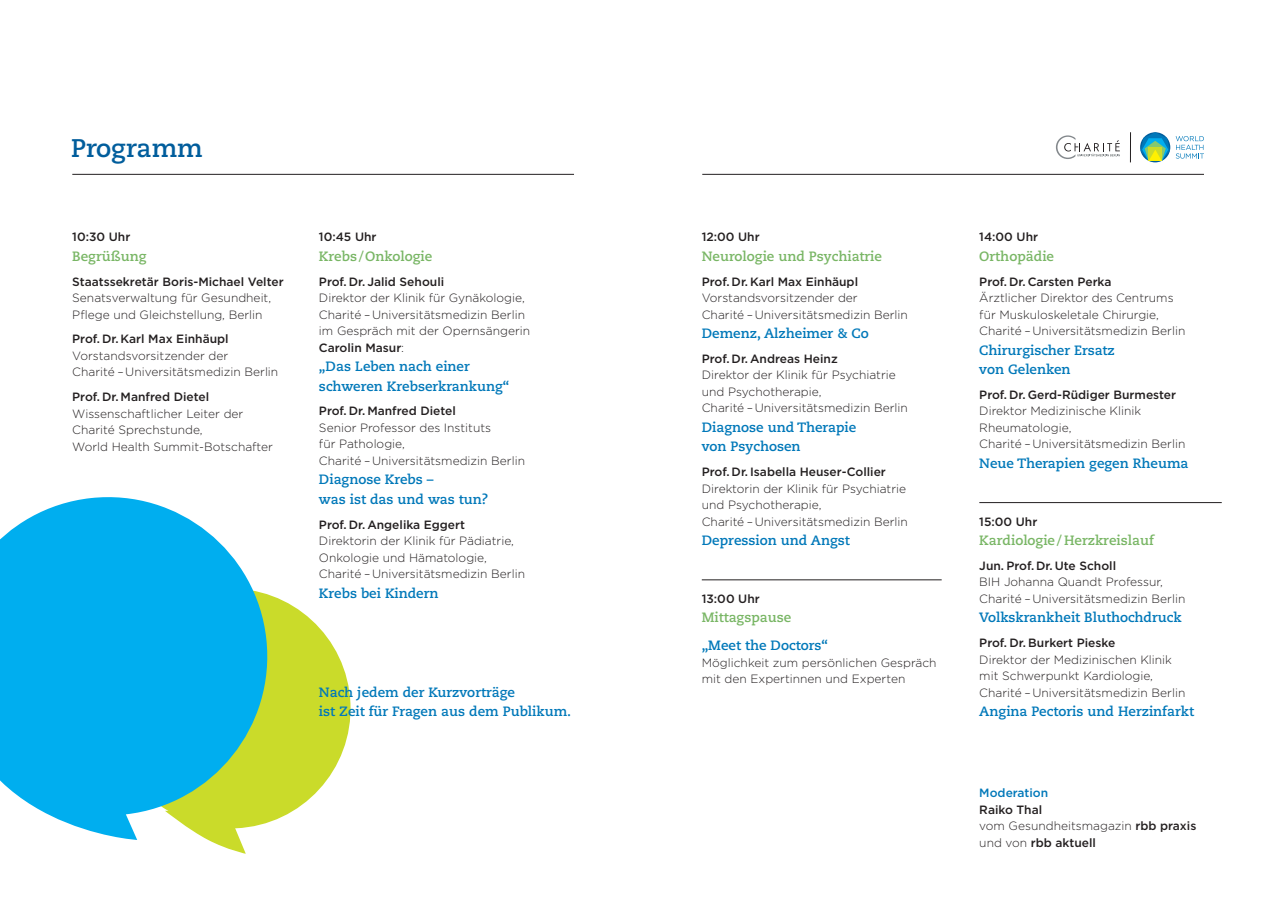
<style>
.page{position:relative;width:1276px;height:910px;background:#fff}
.page>*{position:absolute;margin:0;border:0;box-sizing:border-box;transform-origin:0 0}
.t1{font:700 25.5px "Caecilia";color:#005d9c}
.t2{font:700 13.5px/19.5px "Caecilia";color:#0078b9}
.t3{font:700 13.5px "Caecilia";color:#79b665}
.t4{font:300 12px/16.5px "Gotham";color:#231f20}
.t5{font:500 12px/16.5px "Gotham";color:#231f20}
.t6{font:500 12px "Gotham";color:#0078b9}
.s1{font-weight:500}
.s2{font-weight:300}
</style>
<div class="page">
<svg style="left:276px;top:597px;width:75px;height:223px;fill:#cadb2a"></svg>
<svg style="left:208px;top:840px;width:38px;height:14px"></svg>
<svg style="left:0;top:497px;width:276px;height:343px;background:#2fbbe3"></svg>
<hr style="left:702px;top:580px;width:239px;height:1px;background:#231f20">
<svg style="left:1056px;top:135px;width:63px;height:24px"></svg>
<div style="left:1140px;top:132px;width:30px;height:30px;background:#005d9c;border-radius:50%"></div>
<svg style="left:1140px;top:132px;width:64px;height:29px"></svg>
<hr style="left:1130px;top:132px;width:1px;height:30px;background:#231f20">
<hr style="left:72px;top:174px;width:502px;height:1px;background:#231f20">
<hr style="left:702px;top:174px;width:502px;height:1px;background:#231f20">
<hr style="left:979px;top:502px;width:242px;height:1px;background:#231f20">
<h1 class="t1" style="left:71px;top:133px;width:133px">Programm</h1>
<p class="t5" style="left:72px;top:229px;width:59px">10:30 Uhr</p>
<p class="t3" style="left:72px;top:248px;width:76px">Begrüßung</p>
<p class="t5" style="left:72px;top:273px;width:213px">Staatssekretär Boris-Michael Velter</p>
<p class="t4" style="left:72px;top:289px;width:200px">Senatsverwaltung für Gesundheit,<br>Pflege und Gleichstellung, Berlin</p>
<p class="t5" style="left:72px;top:331px;width:158px">Prof. Dr. Karl Max Einhäupl</p>
<p class="t4" style="left:72px;top:347px;width:207px">Vorstandsvorsitzender der<br>Charité – Universitätsmedizin Berlin</p>
<p class="t5" style="left:72px;top:388px;width:138px">Prof. Dr. Manfred Dietel</p>
<p class="t4" style="left:72px;top:405px;width:202px">Wissenschaftlicher Leiter der<br>Charité Sprechstunde,<br>World Health Summit-Botschafter</p>
<p class="t5" style="left:319px;top:229px;width:59px">10:45 Uhr</p>
<p class="t3" style="left:319px;top:248px;width:115px">Krebs/Onkologie</p>
<p class="t5" style="left:319px;top:273px;width:127px">Prof. Dr. Jalid Sehouli</p>
<p class="t4" style="left:319px;top:289px;width:213px">Direktor der Klinik für Gynäkologie,<br>Charité – Universitätsmedizin Berlin im Gespräch mit der Opernsängerin<br><span class="s1">Carolin Masur</span>:</p>
<p class="t2" style="left:319px;top:357px;width:192px">„Das Leben nach einer schweren Krebserkrankung“</p>
<p class="t5" style="left:319px;top:403px;width:138px">Prof. Dr. Manfred Dietel</p>
<p class="t4" style="left:319px;top:419px;width:207px">Senior Professor des Instituts<br>für Pathologie,<br>Charité – Universitätsmedizin Berlin</p>
<p class="t2" style="left:319px;top:470px;width:171px">Diagnose Krebs –<br>was ist das und was tun?</p>
<p class="t5" style="left:319px;top:516px;width:148px">Prof. Dr. Angelika Eggert</p>
<p class="t4" style="left:319px;top:532px;width:207px">Direktorin der Klinik für Pädiatrie,<br>Onkologie und Hämatologie,<br>Charité – Universitätsmedizin Berlin</p>
<p class="t2" style="left:319px;top:583px;width:121px">Krebs bei Kindern</p>
<p class="t2" style="left:319px;top:683px;width:254px">Nach jedem der Kurzvorträge<br>ist Zeit für Fragen aus dem Publikum.</p>
<p class="t5" style="left:702px;top:229px;width:59px">12:00 Uhr</p>
<p class="t3" style="left:702px;top:248px;width:182px">Neurologie und Psychiatrie</p>
<p class="t5" style="left:702px;top:273px;width:158px">Prof. Dr. Karl Max Einhäupl</p>
<p class="t4" style="left:702px;top:289px;width:207px">Vorstandsvorsitzender der<br>Charité – Universitätsmedizin Berlin</p>
<p class="t2" style="left:702px;top:324px;width:169px">Demenz, Alzheimer &amp; Co</p>
<p class="t5" style="left:702px;top:350px;width:137px">Prof. Dr. Andreas Heinz</p>
<p class="t4" style="left:702px;top:367px;width:207px">Direktor der Klinik für Psychiatrie und Psychotherapie,<br>Charité – Universitätsmedizin Berlin</p>
<p class="t2" style="left:702px;top:418px;width:156px">Diagnose und Therapie von Psychosen</p>
<p class="t5" style="left:702px;top:463px;width:186px">Prof. Dr. Isabella Heuser-Collier</p>
<p class="t4" style="left:702px;top:480px;width:207px">Direktorin der Klinik für Psychiatrie und Psychotherapie,<br>Charité – Universitätsmedizin Berlin</p>
<p class="t2" style="left:702px;top:531px;width:150px">Depression und Angst</p>
<p class="t5" style="left:702px;top:590px;width:59px">13:00 Uhr</p>
<p class="t3" style="left:702px;top:610px;width:91px">Mittagspause</p>
<p class="t2" style="left:702px;top:636px;width:128px">„Meet the Doctors“</p>
<p class="t4" style="left:702px;top:654px;width:236px">Möglichkeit zum persönlichen Gespräch mit den Expertinnen und Experten</p>
<p class="t5" style="left:979px;top:229px;width:60px">14:00 Uhr</p>
<p class="t3" style="left:979px;top:248px;width:76px">Orthopädie</p>
<p class="t5" style="left:979px;top:273px;width:134px">Prof. Dr. Carsten Perka</p>
<p class="t4" style="left:979px;top:289px;width:207px">Ärztlicher Direktor des Centrums für Muskuloskeletale Chirurgie,<br>Charité – Universitätsmedizin Berlin</p>
<p class="t2" style="left:979px;top:340px;width:137px">Chirurgischer Ersatz von Gelenken</p>
<p class="t5" style="left:979px;top:386px;width:198px">Prof. Dr. Gerd-Rüdiger Burmester</p>
<p class="t4" style="left:979px;top:403px;width:207px">Direktor Medizinische Klinik<br>Rheumatologie,<br>Charité – Universitätsmedizin Berlin</p>
<p class="t2" style="left:979px;top:454px;width:211px">Neue Therapien gegen Rheuma</p>
<p class="t5" style="left:979px;top:513px;width:60px">15:00 Uhr</p>
<p class="t3" style="left:979px;top:532px;width:176px">Kardiologie/ Herzkreislauf</p>
<p class="t5" style="left:979px;top:557px;width:138px">Jun. Prof. Dr. Ute Scholl</p>
<p class="t4" style="left:979px;top:574px;width:207px">BIH Johanna Quandt Professur,<br>Charité – Universitätsmedizin Berlin</p>
<p class="t2" style="left:979px;top:608px;width:204px">Volkskrankheit Bluthochdruck</p>
<p class="t5" style="left:979px;top:634px;width:138px">Prof. Dr. Burkert Pieske</p>
<p class="t4" style="left:979px;top:651px;width:207px">Direktor der Medizinischen Klinik mit Schwerpunkt Kardiologie,<br>Charité – Universitätsmedizin Berlin</p>
<p class="t2" style="left:979px;top:702px;width:216px">Angina Pectoris und Herzinfarkt</p>
<p class="t6" style="left:979px;top:785px;width:70px">Moderation</p>
<p class="t5" style="left:979px;top:801px;width:218px">Raiko Thal<br><span class="s2">vom Gesundheitsmagazin</span> rbb praxis <span class="s2">und von</span> rbb aktuell</p>
</div>
